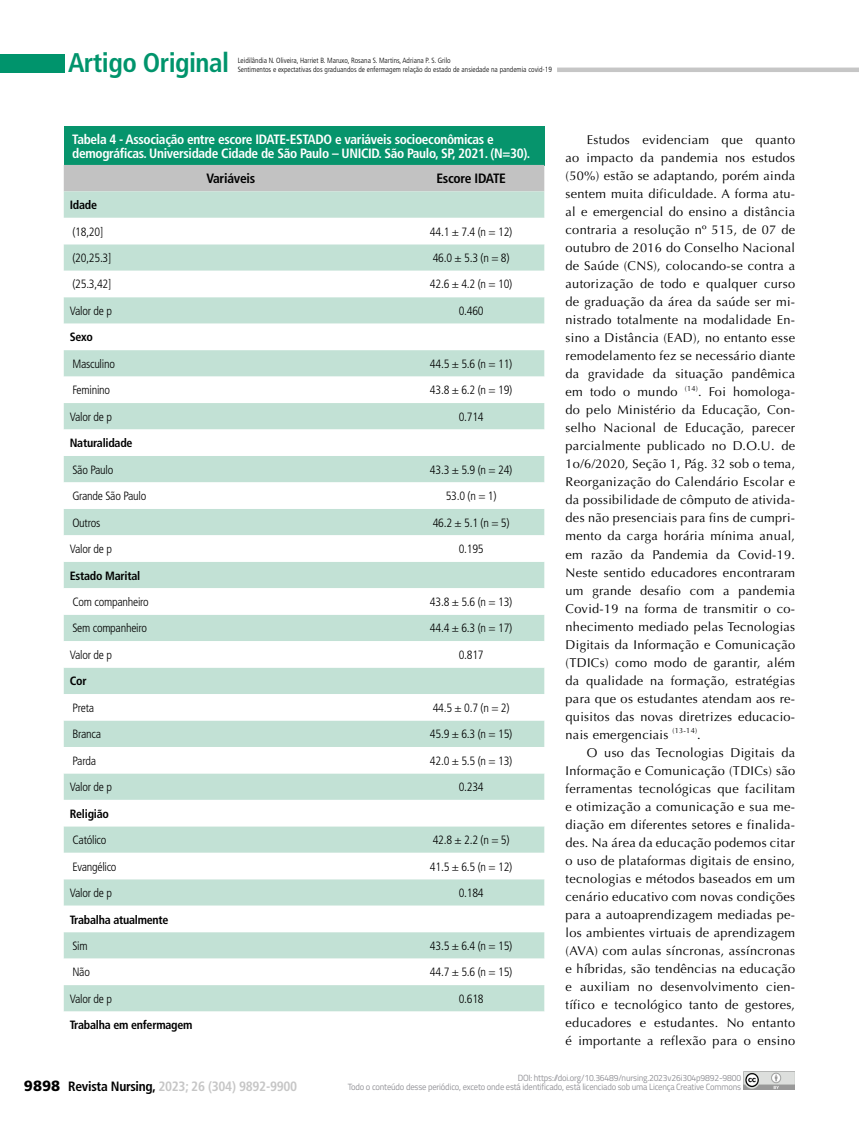
<style>
.page{position:relative;width:859px;height:1132px;background:#fff}
.page>*{position:absolute;margin:0;border:0;box-sizing:border-box;transform-origin:0 0}
.t1{font:700 condensed 27px "Frutiger LT Std";letter-spacing:-.02em;color:#00946c}
.t2{font:700 condensed 13.5px/13.5px "Frutiger LT Std";letter-spacing:-.025em;color:#fff}
.t3{font:700 condensed 13.5px "Frutiger LT Std";letter-spacing:-.02em;color:#c6c6c6}
.t4{font:700 condensed 13.5px "Frutiger LT Std";letter-spacing:-.02em;color:#000}
.t5{font:12.75px/18px "Optima LT Std";letter-spacing:.025em;color:#000;text-align:justify}
.t6{font:300 condensed 12px "Frutiger LT Std";letter-spacing:-.02em;color:#000}
.t7{font:700 condensed 12px "Frutiger LT Std";letter-spacing:-.02em;color:#000}
.t8{font:9px/9.4px "Titillium";letter-spacing:-.02em;color:#939398;text-align:right;scale:.95 1}
.t9{font:300 condensed 7.5px/9px "Frutiger LT Std";color:#000}
.s1{font-weight:900;font-stretch:normal;font-size:14.85px;color:#000}
.s2{color:#000}
</style>
<div class="page">
<div style="left:0;top:54px;width:65px;height:18px;background:#00946c"></div>
<hr style="left:557px;top:68px;width:302px;height:4px;background:#c6c6c6">
<img style="left:743px;top:1071px;width:52px;height:18px">
<div style="left:64px;top:126px;width:480px;height:39px;background:#06946c"></div>
<div style="left:64px;top:165px;width:480px;height:26px;background:#c2c2c2"></div>
<svg style="left:64px;top:191px;width:480px;height:27px;background:#c3e1d5"></svg>
<svg style="left:64px;top:244px;width:480px;height:768px"></svg>
<h1 class="t1" style="left:68px;top:47px;width:163px">Artigo Original</h1>
<p class="t9" style="left:238px;top:56px;width:316px">Leidilândia N. Oliveira, Harriet B. Maruxo, Rosana S. Martins, Adriana P. S. Grilo<br>Sentimentos e expectativas dos graduandos de enfermagem relação do estado de ansiedade na pandemia covid-19</p>
<p class="t2" style="left:72px;top:133px;width:460px">Tabela 4 - Associação entre escore IDATE-ESTADO e variáveis socioeconômicas e demográficas. Universidade Cidade de São Paulo – UNICID. São Paulo, SP, 2021. (N=30).</p>
<p class="t4" style="left:207px;top:170px;width:50px">Variáveis</p>
<p class="t4" style="left:436px;top:170px;width:71px">Escore IDATE</p>
<p class="t7" style="left:70px;top:198px;width:29px">Idade</p>
<p class="t6" style="left:72px;top:224px;width:32px">(18,20]</p>
<p class="t6" style="left:430px;top:224px;width:84px">44.1 ± 7.4 (n = 12)</p>
<p class="t6" style="left:72px;top:251px;width:40px">(20,25.3]</p>
<p class="t6" style="left:433px;top:251px;width:78px">46.0 ± 5.3 (n = 8)</p>
<p class="t6" style="left:72px;top:277px;width:40px">(25.3,42]</p>
<p class="t6" style="left:430px;top:277px;width:84px">42.6 ± 4.2 (n = 10)</p>
<p class="t6" style="left:70px;top:304px;width:44px">Valor de p</p>
<p class="t6" style="left:459px;top:304px;width:26px">0.460</p>
<p class="t7" style="left:70px;top:330px;width:25px">Sexo</p>
<p class="t6" style="left:72px;top:357px;width:44px">Masculino</p>
<p class="t6" style="left:430px;top:357px;width:84px">44.5 ± 5.6 (n = 11)</p>
<p class="t6" style="left:72px;top:383px;width:39px">Feminino</p>
<p class="t6" style="left:430px;top:383px;width:84px">43.8 ± 6.2 (n = 19)</p>
<p class="t6" style="left:70px;top:409px;width:44px">Valor de p</p>
<p class="t6" style="left:459px;top:409px;width:26px">0.714</p>
<p class="t7" style="left:70px;top:436px;width:64px">Naturalidade</p>
<p class="t6" style="left:72px;top:462px;width:42px">São Paulo</p>
<p class="t6" style="left:430px;top:462px;width:84px">43.3 ± 5.9 (n = 24)</p>
<p class="t6" style="left:72px;top:489px;width:75px">Grande São Paulo</p>
<p class="t6" style="left:446px;top:489px;width:52px">53.0 (n = 1)</p>
<p class="t6" style="left:72px;top:515px;width:29px">Outros</p>
<p class="t6" style="left:433px;top:515px;width:78px">46.2 ± 5.1 (n = 5)</p>
<p class="t6" style="left:70px;top:542px;width:44px">Valor de p</p>
<p class="t6" style="left:459px;top:542px;width:26px">0.195</p>
<p class="t7" style="left:70px;top:568px;width:72px">Estado Marital</p>
<p class="t6" style="left:72px;top:595px;width:78px">Com companheiro</p>
<p class="t6" style="left:430px;top:595px;width:84px">43.8 ± 5.6 (n = 13)</p>
<p class="t6" style="left:72px;top:621px;width:76px">Sem companheiro</p>
<p class="t6" style="left:430px;top:621px;width:84px">44.4 ± 6.3 (n = 17)</p>
<p class="t6" style="left:70px;top:647px;width:44px">Valor de p</p>
<p class="t6" style="left:459px;top:647px;width:26px">0.817</p>
<p class="t7" style="left:70px;top:674px;width:18px">Cor</p>
<p class="t6" style="left:72px;top:700px;width:23px">Preta</p>
<p class="t6" style="left:433px;top:700px;width:78px">44.5 ± 0.7 (n = 2)</p>
<p class="t6" style="left:72px;top:727px;width:30px">Branca</p>
<p class="t6" style="left:430px;top:727px;width:84px">45.9 ± 6.3 (n = 15)</p>
<p class="t6" style="left:72px;top:753px;width:25px">Parda</p>
<p class="t6" style="left:430px;top:753px;width:84px">42.0 ± 5.5 (n = 13)</p>
<p class="t6" style="left:70px;top:780px;width:44px">Valor de p</p>
<p class="t6" style="left:459px;top:780px;width:26px">0.234</p>
<p class="t7" style="left:70px;top:806px;width:41px">Religião</p>
<p class="t6" style="left:72px;top:832px;width:35px">Católico</p>
<p class="t6" style="left:433px;top:832px;width:78px">42.8 ± 2.2 (n = 5)</p>
<p class="t6" style="left:72px;top:859px;width:46px">Evangélico</p>
<p class="t6" style="left:430px;top:859px;width:84px">41.5 ± 6.5 (n = 12)</p>
<p class="t6" style="left:70px;top:885px;width:44px">Valor de p</p>
<p class="t6" style="left:459px;top:885px;width:26px">0.184</p>
<p class="t7" style="left:70px;top:911px;width:100px">Trabalha atualmente</p>
<p class="t6" style="left:72px;top:938px;width:17px">Sim</p>
<p class="t6" style="left:430px;top:938px;width:84px">43.5 ± 6.4 (n = 15)</p>
<p class="t6" style="left:72px;top:965px;width:19px">Não</p>
<p class="t6" style="left:430px;top:965px;width:84px">44.7 ± 5.6 (n = 15)</p>
<p class="t6" style="left:70px;top:991px;width:44px">Valor de p</p>
<p class="t6" style="left:459px;top:991px;width:26px">0.618</p>
<p class="t7" style="left:70px;top:1017px;width:124px">Trabalha em enfermagem</p>
<p class="t5" style="left:566px;top:131px;width:231px;text-indent:21px">Estudos evidenciam que quanto ao impacto da pandemia nos estudos (50%) estão se adaptando, porém ainda sentem muita dificuldade. A forma atu&shy;al e emergencial do ensino a distância contraria a resolução nº 515, de 07 de outubro de 2016 do Conselho Nacional de Saúde (CNS), colocando-se contra a autorização de todo e qualquer curso de graduação da área da saúde ser mi&shy;nistrado totalmente na modalidade En&shy;sino a Distância (EAD), no entanto esse remodelamento fez se necessário diante da gravidade da situação pandêmica em todo o mundo <sup>(14)</sup>. Foi homologa&shy;do pelo Ministério da Educação, Con&shy;selho Nacional de Educação, parecer parcialmente publicado no D.O.U. de 1o/6/2020, Seção 1, Pág. 32 sob o tema, Reorganização do Calendário Escolar e da possibilidade de cômputo de ativida&shy;des não presenciais para fins de cumpri&shy;mento da carga horária mínima anual, em razão da Pandemia da Covid-19.<br>Neste sentido educadores encontraram um grande desafio com a pandemia Covid-19 na forma de transmitir o co&shy;nhecimento mediado pelas Tecnologias Digitais da Informação e Comunicação (TDICs) como modo de garantir, além da qualidade na formação, estratégias para que os estudantes atendam aos re&shy;quisitos das novas diretrizes educacio&shy;nais emergenciais <sup>(13-14)</sup>.</p>
<p class="t5" style="left:566px;top:743px;width:231px;text-indent:21px">O uso das Tecnologias Digitais da Informação e Comunicação (TDICs) são ferramentas tecnológicas que facilitam e otimização a comunicação e sua me&shy;diação em diferentes setores e finalida&shy;des. Na área da educação podemos citar o uso de plataformas digitais de ensino, tecnologias e métodos baseados em um cenário educativo com novas condições para a autoaprendizagem mediadas pe&shy;los ambientes virtuais de aprendizagem (AVA) com aulas síncronas, assíncronas e híbridas, são tendências na educação e auxiliam no desenvolvimento cien&shy;tífico e tecnológico tanto de gestores, educadores e estudantes. No entanto é importante a reflexão para o ensino</p>
<p class="t3" style="left:24px;top:1077px;width:275px"><span class="s1">9898</span> <span class="s2">Revista Nursing,</span> 2023; 26 (304) 9892-9900</p>
<p class="t8" style="left:348px;top:1071px;width:416px">DOI: https://doi.org/10.36489/nursing.2023v26i304p9892-9800<br>Todo o conteúdo desse periódico, exceto onde está identificado, está licenciado sob uma Licença Creative Commons</p>
</div>
